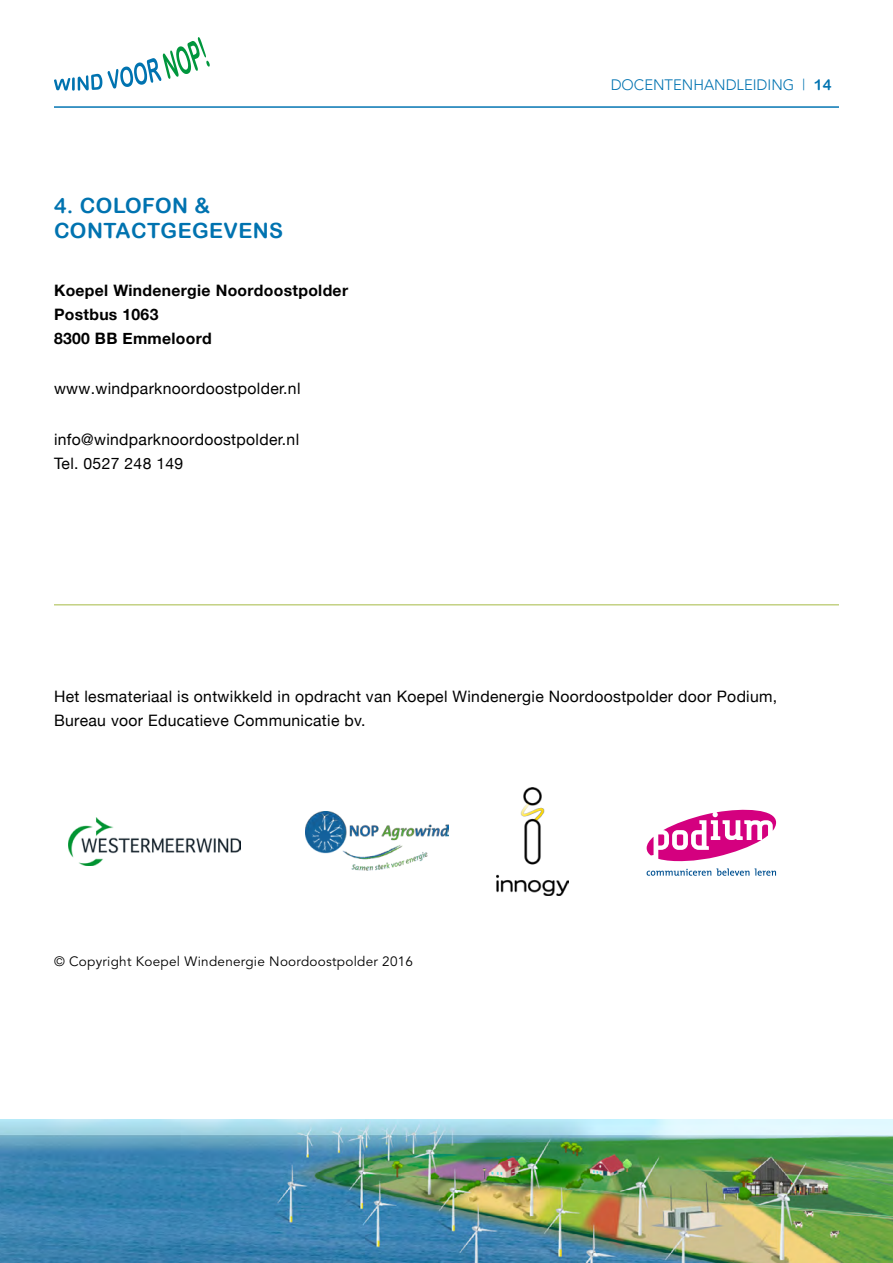
<style>
.page{position:relative;width:893px;height:1263px;background:#fff}
.page>*{position:absolute;margin:0;border:0;box-sizing:border-box;transform-origin:0 0}
.Lopende_tekst{font:21px/25.2px "Arial Rounded MT Bold";letter-spacing:.02em;color:#0073b0}
.Lopende_tekst-2{font:15.75px/24px "Helvetica Neue";letter-spacing:.02em;color:#000}
.Lopende_tekst-3{font:700 15.75px/24px "Helvetica Neue";letter-spacing:.02em;color:#000}
.t1{font:300 15px "Avenir";color:#0073b1}
.Lopende_tekst-4{font:13.5px "Avenir";letter-spacing:.02em;color:#000}
.s1{font-family:"Arial Rounded MT Bold";font-weight:400}
</style>
<div class="page">
<hr style="left:54px;top:106px;width:785px;height:2px;background:#0073b1">
<svg style="left:54px;top:74px;width:48px;height:17px"></svg>
<svg style="left:108px;top:37px;width:102px;height:52px"></svg>
<img style="left:0;top:1119px;width:893px;height:144px">
<hr style="left:54px;top:604px;width:785px;height:1px;background:#a6ba45">
<img style="left:68px;top:818px;width:173px;height:47px">
<img style="left:306px;top:812px;width:143px;height:59px">
<img style="left:496px;top:788px;width:72px;height:107px">
<svg style="left:647px;top:809px;width:129px;height:67px"></svg>
<p class="Lopende_tekst" style="left:54px;top:192px;width:231px">4. COLOFON &amp;<br>CONTACTGEGEVENS</p>
<p class="Lopende_tekst-3" style="left:54px;top:278px;width:296px">Koepel Windenergie Noordoostpolder<br>Postbus 1063<br>8300 BB Emmeloord</p>
<p class="Lopende_tekst-2" style="left:54px;top:378px;width:248px">www.windparknoordoostpolder.nl</p>
<p class="Lopende_tekst-2" style="left:54px;top:428px;width:247px">info@windparknoordoostpolder.nl<br>Tel. 0527 248 149</p>
<p class="t1" style="left:611px;top:76px;width:222px">DOCENTENHANDLEIDING | <span class="s1">14</span></p>
<p class="Lopende_tekst-2" style="left:54px;top:686px;width:725px">Het lesmateriaal is ontwikkeld in opdracht van Koepel Windenergie Noordoostpolder door Podium,<br>Bureau voor Educatieve Communicatie bv.</p>
<p class="Lopende_tekst-4" style="left:54px;top:954px;width:361px">© Copyright Koepel Windenergie Noordoostpolder 2016</p>
</div>
